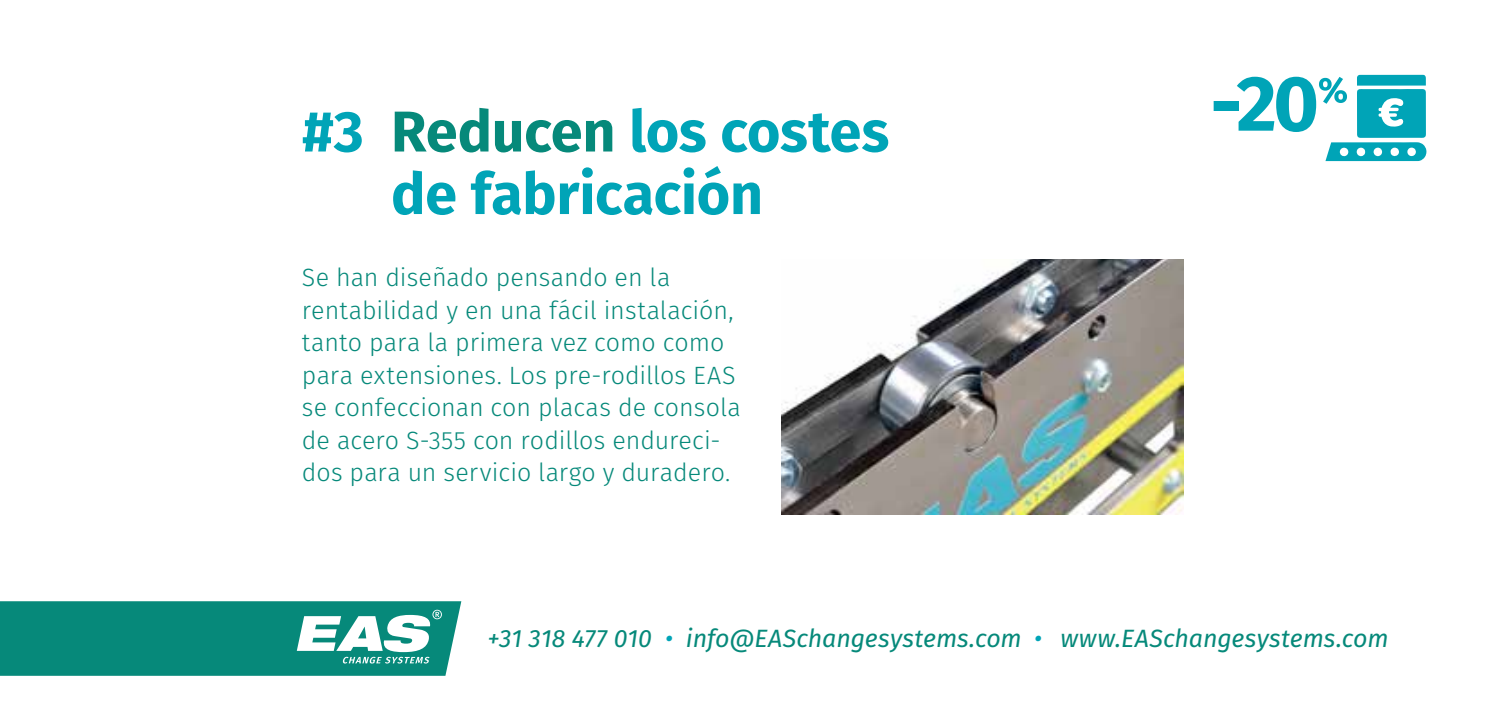
<style>
.page{position:relative;width:1489px;height:709px;background:#fff}
.page>*{position:absolute;margin:0;border:0;box-sizing:border-box;transform-origin:0 0}
.t1{font:700 57.5px/62.5px "Fira Sans";letter-spacing:-.005em;color:#00a4b7}
.t2{font:300 25px/32.5px "Fira Sans";color:#06897a}
.t3{font:italic 25px "Fira Sans";color:#06897a}
.s1{color:#06897a}
.s2{color:#00a4b7}
</style>
<div class="page">
<img style="left:781px;top:259px;width:401px;height:256px">
<div style="left:1213px;top:101px;width:25px;height:10px;background:#00a4b7"></div>
<svg style="left:1237px;top:75px;width:189px;height:86px"></svg>
<svg style="left:0;top:601px;width:461px;height:74px;background:#24978a"></svg>
<h1 class="t1" style="left:391px;top:104px;width:500px;text-indent:-89px">#3 <span class="s1">Reducen</span> los costes de fabricación</h1>
<p class="t2" style="left:302px;top:263px;width:440px">Se han diseñado pensando en la rentabilidad y en una fácil instalación, tanto para la primera vez como como para extensiones. Los pre-rodillos EAS se confeccionan con placas de consola de acero S-355 con rodillos endureci&shy;dos para un servicio largo y duradero.</p>
<p class="t3" style="left:487px;top:621px;width:902px">+31 318 477 010 <span class="s2">•</span> info@EASchangesystems.com <span class="s2">•</span> www.EASchangesystems.com</p>
</div>
